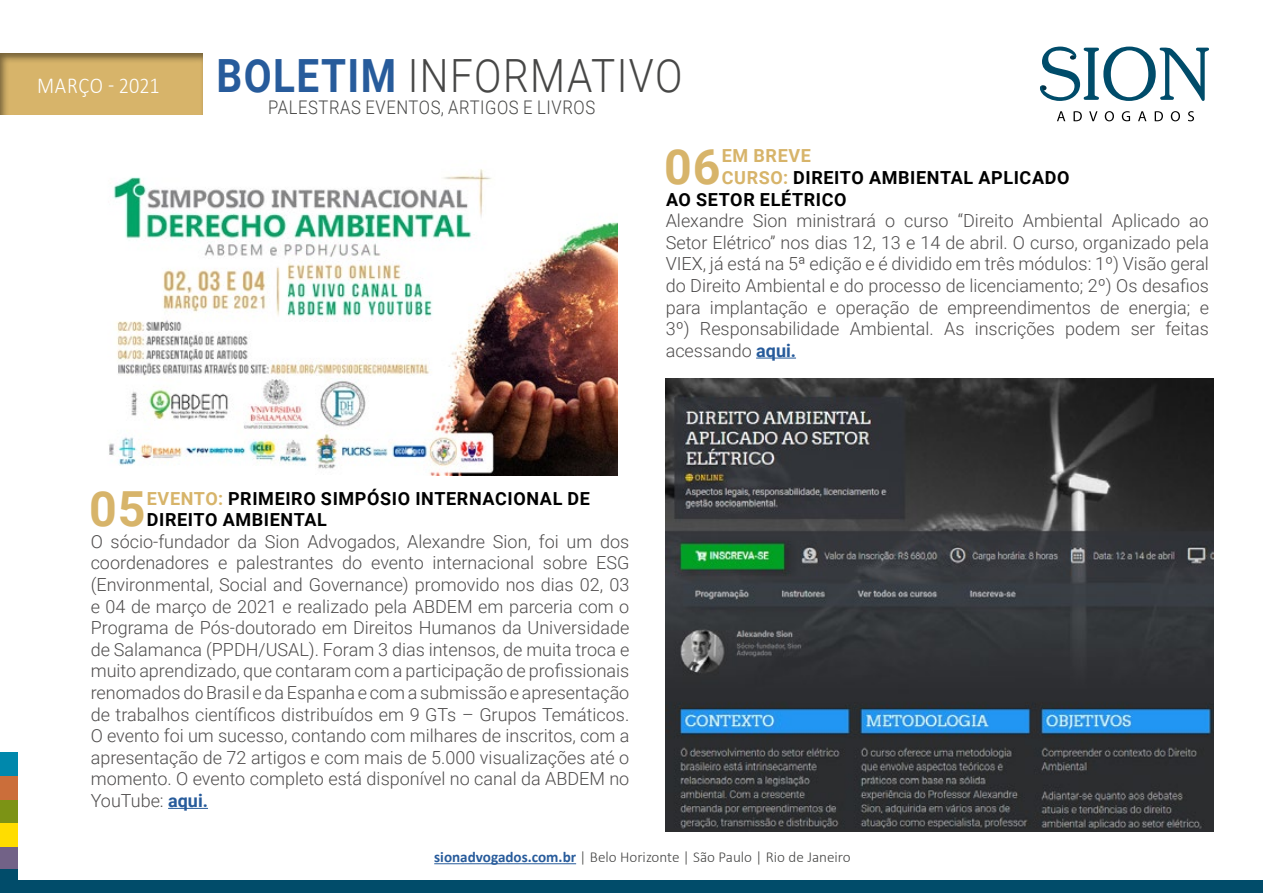
<style>
.page{position:relative;width:1263px;height:893px;background:#fff}
.page>*{position:absolute;margin:0;border:0;box-sizing:border-box;transform-origin:0 0}
.t1{font:700 48.45px "Roboto";color:#d7b46a}
.t2{font:300 45.75px "Roboto";letter-spacing:.035em;color:#474746;scale:.88 1}
.t3{font:300 22.95px "Calibri";letter-spacing:.03em;color:#fff;scale:.88 1}
.t4{font:300 18.75px "Roboto";letter-spacing:.035em;color:#474746;scale:.88 1}
.t5{font:300 18px/21.6px "Roboto";color:#4f4d4d;text-align:justify}
.t6{font:700 18px/21.6px "Roboto";letter-spacing:.035em;color:#000}
.t7{font:700 18px "Roboto";letter-spacing:.035em;color:#d7b46a}
.t8{font:300 15.15px "Calibri";color:#474746}
.s1{font-weight:700;color:#275b9b}
.s2{color:#d7b46a}
</style>
<div class="page">
<div style="left:0;top:846px;width:17px;height:24px;background:#726287"></div>
<div style="left:0;top:870px;width:17px;height:23px;background:#014c6a"></div>
<div style="left:0;top:823px;width:17px;height:23px;background:#fd0"></div>
<div style="left:0;top:799px;width:17px;height:23px;background:#7c9315"></div>
<div style="left:0;top:776px;width:17px;height:23px;background:#cb6e3a"></div>
<div style="left:0;top:753px;width:17px;height:23px;background:#0088ac"></div>
<div style="left:17px;top:880px;width:1246px;height:13px;background:#014c6a"></div>
<svg style="left:1040px;top:47px;width:169px;height:54px"></svg>
<svg style="left:1057px;top:111px;width:137px;height:10px"></svg>
<hr style="left:168px;top:808px;width:40px;height:1px;background:#275b9b">
<hr style="left:756px;top:358px;width:40px;height:1px;background:#275b9b">
<img style="left:109px;top:169px;width:508px;height:306px">
<img style="left:666px;top:378px;width:547px;height:453px">
<div style="left:0;top:42px;width:215px;height:74px;background:#000;opacity:.45"></div>
<hr style="left:434px;top:863px;width:142px;height:1px;background:#275b9b">
<p class="t3" style="left:37px;top:71px;width:141px">MARÇO - 2021</p>
<h2 class="t2" style="left:216px;top:44px;width:531px"><span class="s1">BOLETIM</span> INFORMATIVO</h2>
<p class="t4" style="left:268px;top:94px;width:373px">PALESTRAS EVENTOS, ARTIGOS E LIVROS</p>
<h1 class="t1" style="left:664px;top:133px;width:58px">06</h1>
<p class="t7" style="left:722px;top:143px;width:91px">EM BREVE</p>
<p class="t6" style="left:722px;top:166px;width:349px"><span class="s2">CURSO:</span> DIREITO AMBIENTAL APLICADO</p>
<p class="t6" style="left:666px;top:188px;width:182px">AO SETOR ELÉTRICO</p>
<p class="t5" style="left:666px;top:209px;width:545px">Alexandre Sion ministrará o curso “Direito Ambiental Aplicado ao Setor Elétrico” nos dias 12, 13 e 14 de abril. O curso, organizado pela VIEX, já está na 5ª edição e é dividido em três módulos: 1º) Visão geral do Direito Ambiental e do processo de licenciamento; 2º) Os desafios para implantação e operação de empreendimentos de energia; e 3º) Responsabilidade Ambiental. As inscrições podem ser feitas acessando <span class="s1">aqui.</span></p>
<h1 class="t1" style="left:89px;top:475px;width:58px">05</h1>
<p class="t6" style="left:147px;top:487px;width:445px"><span class="s2">EVENTO:</span> PRIMEIRO SIMPÓSIO INTERNACIONAL DE<br>DIREITO AMBIENTAL</p>
<p class="t5" style="left:91px;top:530px;width:540px">O sócio-fundador da Sion Advogados, Alexandre Sion, foi um dos coordenadores e palestrantes do evento internacional sobre ESG (Environmental, Social and Governance) promovido nos dias 02, 03 e 04 de março de 2021 e realizado pela ABDEM em parceria com o Programa de Pós-doutorado em Direitos Humanos da Universidade de Salamanca (PPDH/USAL). Foram 3 dias intensos, de muita troca e muito aprendizado, que contaram com a participação de profissionais renomados do Brasil e da Espanha e com a submissão e apresentação de trabalhos científicos distribuídos em 9 GTs – Grupos Temáticos.<br>O evento foi um sucesso, contando com milhares de inscritos, com a apresentação de 72 artigos e com mais de 5.000 visualizações até o momento. O evento completo está disponível no canal da ABDEM no YouTube: <span class="s1">aqui.</span></p>
<p class="t8" style="left:434px;top:848px;width:418px"><span class="s1">sionadvogados.com.br</span> | Belo Horizonte | São Paulo | Rio de Janeiro</p>
</div>
